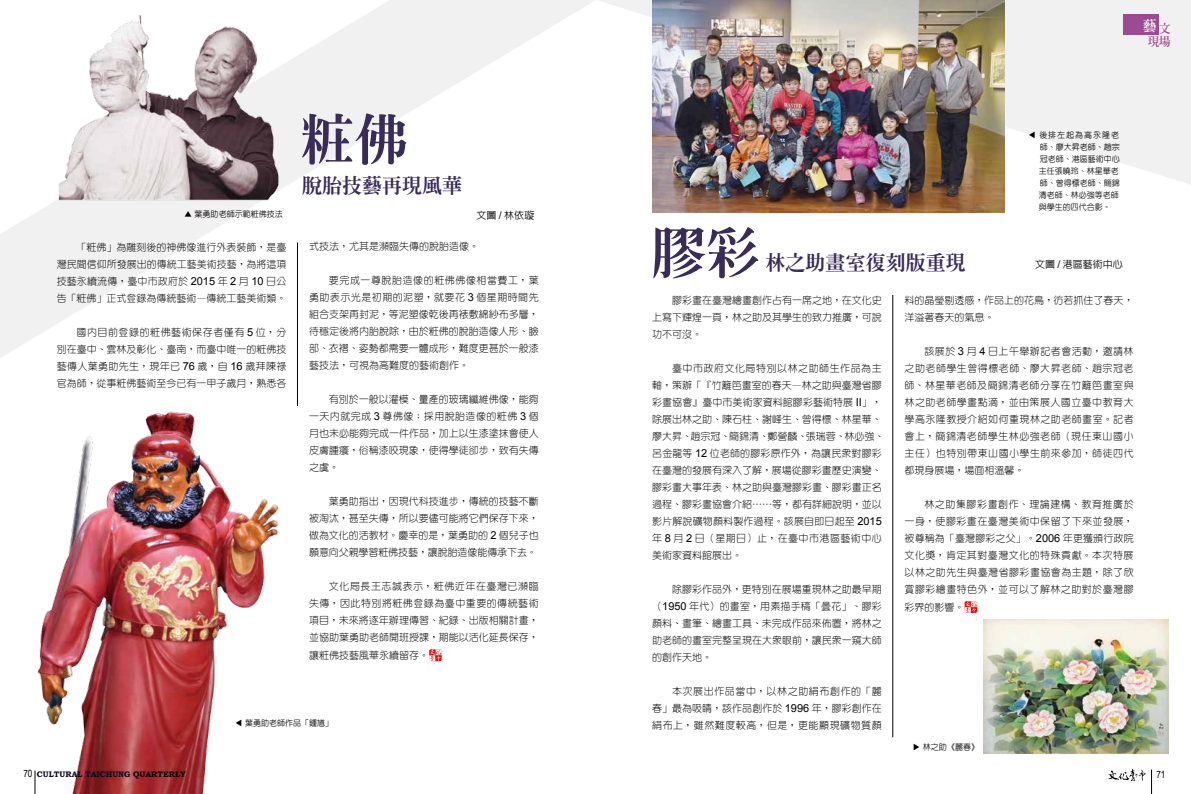
<style>
.page{position:relative;width:1191px;height:794px;background:#fff}
.page>*{position:absolute;margin:0;border:0;box-sizing:border-box;transform-origin:0 0}
.t1{font:800 54px "AR Ming B5";color:#392b5a}
.t2{font:800 20px "AR Ming B5";color:#392b5a}
.t3{font:800 14px "AR Ming B5";color:#fff}
.t4{font:800 12px "AR Ming B5";color:#9c4a93}
.t5{font:300 10px/17px "AR Yuan B5";color:#000;text-align:justify}
.t6{font:500 10px "AR Hei B5";color:#000}
.t7{font:10px "Arial Narrow";color:#000}
.t8{font:500 8px/12px "AR Yuan B5";color:#000;text-align:justify}
.t9{font:700 8px "Bookman Old Style";color:#030720}
.t10{font:500 8px "AR Yuan B5";color:#040000}
.s1{color:#000}
.s2{font-family:"Arial";font-weight:400;font-size:10.5px}
.s3{font-family:"Arial";font-weight:400;font-size:11px}
.s4{font-family:"Arial Narrow";font-weight:400;font-size:10px;color:#000}
</style>
<div class="page">
<svg style="left:1151px;top:769px;width:1px;height:25px"></svg>
<svg style="left:1108px;top:769px;width:37px;height:12px"></svg>
<svg style="left:0;top:0;width:595px;height:358px"></svg>
<img style="left:41px;top:13px;width:283px;height:187px">
<svg style="left:429px;top:649px;width:13px;height:12px"></svg>
<hr style="left:297px;top:242px;width:1px;height:164px;background:#000">
<img style="left:34px;top:411px;width:245px;height:383px">
<svg style="left:599px;top:0;width:592px;height:184px;fill:#f1f1f1"></svg>
<svg style="left:964px;top:601px;width:13px;height:12px"></svg>
<hr style="left:892px;top:295px;width:1px;height:442px;background:#000">
<img style="left:652px;top:0;width:353px;height:213px">
<img style="left:983px;top:619px;width:185px;height:134px">
<div style="left:1123px;top:14px;width:35px;height:20px;background:#9c4a93"></div>
<svg style="left:35px;top:770px;width:1px;height:24px"></svg>
<h1 class="t1" style="left:300px;top:112px;width:109px">粧佛</h1>
<h2 class="t2" style="left:302px;top:175px;width:161px">脫胎技藝再現風華</h2>
<p class="t10" style="left:184px;top:210px;width:100px"><span class="s1">▲</span> 葉勇助老師示範粧佛技法</p>
<p class="t6" style="left:476px;top:210px;width:59px">文圖 <span class="s2">/</span> 林依璇</p>
<p class="t5" style="left:57px;top:238px;width:231px;text-indent:20px">「粧佛」為雕刻後的神佛像進行外表裝飾，是臺灣民間信仰所發展出的傳統工藝美術技藝，為將這項技藝永續流傳，臺中市政府於 <span class="s3">2015</span> 年 <span class="s3">2</span> 月 <span class="s3">10</span> 日公告「粧佛」正式登錄為傳統藝術—傳統工藝美術類。</p>
<p class="t5" style="left:57px;top:323px;width:231px;text-indent:20px">國內目前登錄的粧佛藝術保存者僅有 <span class="s3">5</span> 位，分別在臺中、雲林及彰化、臺南，而臺中唯一的粧佛技藝傳人葉勇助先生，現年已 <span class="s3">76</span> 歲，自 <span class="s3">16</span> 歲拜陳祿官為師，從事粧佛藝術至今已有一甲子歲月，熟悉各</p>
<p class="t5" style="left:309px;top:237px;width:171px">式技法，尤其是瀕臨失傳的脫胎造像。</p>
<p class="t5" style="left:309px;top:271px;width:231px;text-indent:20px">要完成一尊脫胎造像的粧佛佛像相當費工，葉勇助表示光是初期的泥塑，就要花 <span class="s3">3</span> 個星期時間先組合支架再封泥，等泥塑像乾後再裱敷綿紗布多層，待穩定後將內胎脫除，由於粧佛的脫胎造像人形、臉部、衣褶、姿勢都需要一體成形，難度更甚於一般漆藝技法，可視為高難度的藝術創作。</p>
<p class="t5" style="left:309px;top:390px;width:231px;text-indent:20px">有別於一般以灌模、量產的玻璃纖維佛像，能夠一天內就完成 <span class="s3">3</span> 尊佛像；採用脫胎造像的粧佛 <span class="s3">3</span> 個月也未必能夠完成一件作品，加上以生漆塗抹會使人皮膚腫癢，俗稱漆咬現象，使得學徒卻步，致有失傳之虞。</p>
<p class="t5" style="left:309px;top:492px;width:231px;text-indent:20px">葉勇助指出，因現代科技進步，傳統的技藝不斷被淘汰，甚至失傳，所以要儘可能將它們保存下來，做為文化的活教材。慶幸的是，葉勇助的 <span class="s3">2</span> 個兒子也願意向父親學習粧佛技藝，讓脫胎造像能傳承下去。</p>
<p class="t5" style="left:309px;top:577px;width:231px;text-indent:20px">文化局長王志誠表示，粧佛近年在臺灣已瀕臨失傳，因此特別將粧佛登錄為臺中重要的傳統藝術項目，未來將逐年辦理傳習、紀錄、出版相關計畫，並協助葉勇助老師開班授課，期能以活化延長保存，</p>
<p class="t5" style="left:309px;top:647px;width:121px">讓粧佛技藝風華永續留存。</p>
<p class="t9" style="left:23px;top:769px;width:164px"><span class="s4">70</span> CULTURAL TAICHUNG <span class="s1">QUARTERLY</span></p>
<p class="t8" style="left:233px;top:727px;width:9px;rotate:-90deg">▲</p>
<p class="t8" style="left:245px;top:717px;width:90px">葉勇助老師作品「鍾馗」</p>
<h3 class="t3" style="left:1142px;top:19px;width:30px">藝<sub>文</sub></h3>
<p class="t4" style="left:1147px;top:35px;width:25px">現場</p>
<p class="t8" style="left:1026px;top:139px;width:9px;rotate:-90deg">▲</p>
<p class="t8" style="left:1038px;top:129px;width:82px">後排左起為高永隆老師、廖大昇老師、趙宗冠老師、港區藝術中心主任張曉玲、林星華老師、曾得標老師、簡錦清老師、林必強等老師與學生的四代合影。</p>
<h1 class="t1" style="left:652px;top:225px;width:109px">膠彩</h1>
<p class="t5" style="left:652px;top:292px;width:231px;text-indent:20px">膠彩畫在臺灣繪畫創作占有一席之地，在文化史上寫下輝煌一頁，林之助及其學生的致力推廣，可說功不可沒。</p>
<p class="t5" style="left:652px;top:360px;width:234px;text-align:left;text-indent:20px">臺中市政府文化局特別以林之助師生作品為主軸，策辦「『竹籬笆畫室的春天—林之助與臺灣省膠彩畫協會』臺中市美術家資料館膠彩藝術特展 <span class="s3">II</span>」，除展出林之助、陳石柱、謝峰生、曾得標、林星華、廖大昇、趙宗冠、簡錦清、鄭營麟、張瑞蓉、林必強、呂金龍等 <span class="s3">12</span> 位老師的膠彩原作外，為讓民眾對膠彩在臺灣的發展有深入了解，展場從膠彩畫歷史演變、膠彩畫大事年表、林之助與臺灣膠彩畫、膠彩畫正名過程、膠彩畫協會介紹⋯⋯等，都有詳細說明，並以影片解說礦物顏料製作過程。該展自即日起至 <span class="s3">2015</span>年 <span class="s3">8</span> 月 <span class="s3">2</span> 日（星期日）止，在臺中市港區藝術中心美術家資料館展出。</p>
<p class="t5" style="left:652px;top:581px;width:231px;text-indent:20px">除膠彩作品外，更特別在展場重現林之助最早期（<span class="s3">1950</span> 年代）的畫室，用素描手稿「曇花」、膠彩顏料、畫筆、繪畫工具、未完成作品來佈置，將林之助老師的畫室完整呈現在大眾眼前，讓民眾一窺大師的創作天地。</p>
<p class="t5" style="left:652px;top:683px;width:231px;text-indent:20px">本次展出作品當中，以林之助絹布創作的「麗春」最為吸睛，該作品創作於 <span class="s3">1996</span> 年，膠彩創作在絹布上，雖然難度較高，但是，更能顯現礦物質顏</p>
<h2 class="t2" style="left:765px;top:252px;width:201px">林之助畫室復刻版重現</h2>
<p class="t6" style="left:1035px;top:259px;width:89px">文圖 <span class="s2">/</span> 港區藝術中心</p>
<p class="t5" style="left:904px;top:291px;width:231px">料的晶瑩剔透感，作品上的花鳥，彷若抓住了春天，洋溢著春天的氣息。</p>
<p class="t5" style="left:904px;top:342px;width:230px;text-indent:20px">該展於 <span class="s3">3</span> 月 <span class="s3">4</span> 日上午舉辦記者會活動，邀請林之助老師學生曾得標老師、廖大昇老師、趙宗冠老師、林星華老師及簡錦清老師分享在竹籬笆畫室與林之助老師學畫點滴，並由策展人國立臺中教育大學高永隆教授介紹如何重現林之助老師畫室。記者會上，簡錦清老師學生林必強老師（現任東山國小主任）也特別帶東山國小學生前來參加，師徒四代都現身展場，場面相溫馨。</p>
<p class="t5" style="left:904px;top:495px;width:231px;text-indent:20px">林之助集膠彩畫創作、理論建構、教育推廣於一身，使膠彩畫在臺灣美術中保留了下來並發展，被尊稱為「臺灣膠彩之父」。<span class="s3">2006</span> 年更獲頒行政院文化獎，肯定其對臺灣文化的特殊貢獻。本次特展以林之助先生與臺灣省膠彩畫協會為主題，除了欣賞膠彩繪畫特色外，並可以了解林之助對於臺灣膠</p>
<p class="t5" style="left:904px;top:598px;width:61px">彩界的影響。</p>
<p class="t8" style="left:922px;top:743px;width:9px;rotate:90deg">▲</p>
<p class="t10" style="left:922px;top:743px;width:58px">林之助<span class="s1">《</span>麗春<span class="s1">》</span></p>
<p class="t7" style="left:1156px;top:766px;width:11px">71</p>
</div>
